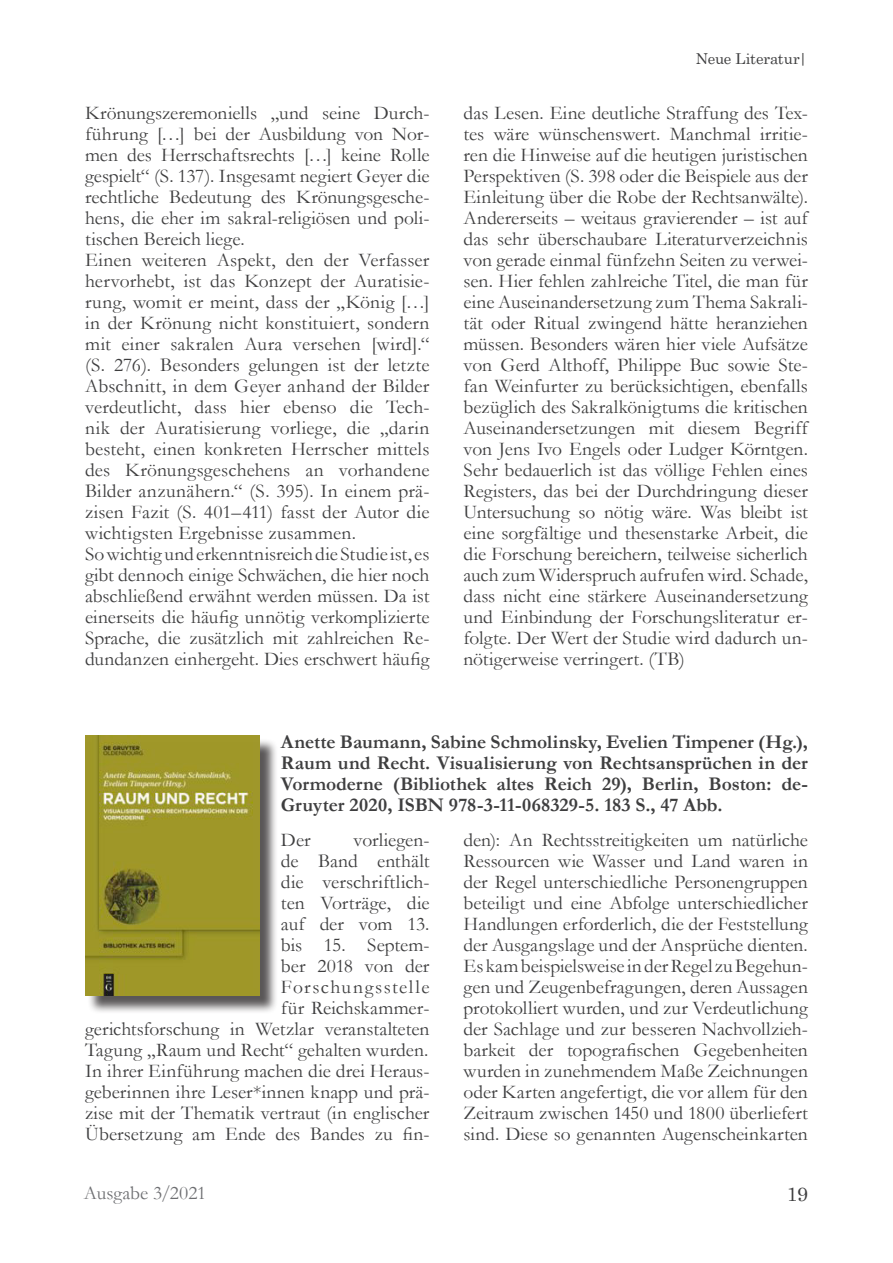
<style>
.page{position:relative;width:893px;height:1263px;background:#fff}
.page>*{position:absolute;margin:0;border:0;box-sizing:border-box;transform-origin:0 0}
.t1{font:19.5px/21px "Garamond";color:#3e3e3f;text-align:justify}
.Bildlegende{font:700 19.5px/21px "Garamond";color:#3e3e3f;text-align:justify}
.t2{font:19.5px "Garamond";letter-spacing:-.005em;color:#6e6f72}
.t3{font:19.5px "Century Schoolbook";color:#3e3e3f}
.t4{font:15px "Century Schoolbook";letter-spacing:-.015em;color:#3e3e3f}
</style>
<div class="page">
<div style="left:87px;top:738px;width:191px;height:276px;background:#231f20;opacity:.75"></div>
<img style="left:85px;top:736px;width:175px;height:259px">
<p class="t1" style="left:85px;top:102px;width:346px">Krönungszeremoniells „und seine Durch&shy;führung […] bei der Ausbildung von Nor&shy;men des Herrschaftsrechts […] keine Rolle gespielt“ (S. 137). Insgesamt negiert Geyer die rechtliche Bedeutung des Krönungsgesche&shy;hens, die eher im sakral-religiösen und poli&shy;tischen Bereich liege.</p>
<p class="t1" style="left:85px;top:249px;width:346px">Einen weiteren Aspekt, den der Verfasser hervorhebt, ist das Konzept der Auratisie&shy;rung, womit er meint, dass der „König […] in der Krönung nicht konstituiert, sondern mit einer sakralen Aura versehen [wird].“ (S. 276). Besonders gelungen ist der letzte Abschnitt, in dem Geyer anhand der Bilder verdeutlicht, dass hier ebenso die Tech&shy;nik der Auratisierung vorliege, die „darin besteht, einen konkreten Herrscher mittels des Krönungsgeschehens an vorhandene Bilder anzunähern.“ (S. 395). In einem prä&shy;zisen Fazit (S. 401–411) fasst der Autor die wichtigsten Ergebnisse zusammen.</p>
<p class="t1" style="left:85px;top:543px;width:346px">So wichtig und erkenntnisreich die Studie ist, es gibt dennoch einige Schwächen, die hier noch abschließend erwähnt werden müssen. Da ist einerseits die häufig unnötig verkomplizierte Sprache, die zusätzlich mit zahlreichen Re&shy;dundanzen einhergeht. Dies erschwert häufig</p>
<p class="t4" style="left:696px;top:46px;width:113px">Neue Literatur|</p>
<p class="t1" style="left:463px;top:102px;width:346px">das Lesen. Eine deutliche Straffung des Tex&shy;tes wäre wünschenswert. Manchmal irritie&shy;ren die Hinweise auf die heutigen juristischen Perspektiven (S. 398 oder die Beispiele aus der Einleitung über die Robe der Rechtsanwälte).<br>Andererseits – weitaus gravierender – ist auf das sehr überschaubare Literaturverzeichnis von gerade einmal fünfzehn Seiten zu verwei&shy;sen. Hier fehlen zahlreiche Titel, die man für eine Auseinandersetzung zum Thema Sakrali&shy;tät oder Ritual zwingend hätte heranziehen müssen. Besonders wären hier viele Aufsätze von Gerd Althoff, Philippe Buc sowie Ste&shy;fan Weinfurter zu berücksichtigen, ebenfalls bezüglich des Sakralkönigtums die kritischen Auseinandersetzungen mit diesem Begriff von Jens Ivo Engels oder Ludger Körntgen.<br>Sehr bedauerlich ist das völlige Fehlen eines Registers, das bei der Durchdringung dieser Untersuchung so nötig wäre. Was bleibt ist eine sorgfältige und thesenstarke Arbeit, die die Forschung bereichern, teilweise sicherlich auch zum Widerspruch aufrufen wird. Schade, dass nicht eine stärkere Auseinandersetzung und Einbindung der Forschungsliteratur er&shy;folgte. Der Wert der Studie wird dadurch un&shy;nötigerweise verringert. (TB)</p>
<p class="Bildlegende" style="left:281px;top:732px;width:528px">Anette Baumann, Sabine Schmolinsky, Evelien Timpener (Hg.), Raum und Recht. Visualisierung von Rechtsansprüchen in der Vormoderne (Bibliothek altes Reich 29), Berlin, Boston: de-Gruyter 2020, ISBN 978-3-11-068329-5. 183 S., 47 Abb.</p>
<p class="t1" style="left:85px;top:829px;width:346px;text-align:right">vorliegen-<br>de Band enthält<br>die verschriftlich-<br>ten Vorträge, die<br>auf der vom 13.<br>bis 15. Septem-<br>ber 2018 von der<br>Forschungsstelle<br>für Reichskammer-<br>gerichtsforschung in Wetzlar veranstalteten<br>Tagung „Raum und Recht“ gehalten wurden.</p>
<p class="t1" style="left:85px;top:1060px;width:346px">In ihrer Einführung machen die drei Heraus&shy;geberinnen ihre Leser*innen knapp und prä&shy;zise mit der Thematik vertraut (in englischer Übersetzung am Ende des Bandes zu fin-</p>
<p class="t1" style="left:281px;top:829px;width:31px">Der</p>
<p class="t1" style="left:463px;top:829px;width:346px">den): An Rechtsstreitigkeiten um natürliche Ressourcen wie Wasser und Land waren in der Regel unterschiedliche Personengruppen beteiligt und eine Abfolge unterschiedlicher Handlungen erforderlich, die der Feststellung der Ausgangslage und der Ansprüche dienten.<br>Es kam beispielsweise in der Regel zu Begehun&shy;gen und Zeugenbefragungen, deren Aussagen protokolliert wurden, und zur Verdeutlichung der Sachlage und zur besseren Nachvollzieh&shy;barkeit der topografischen Gegebenheiten wurden in zunehmendem Maße Zeichnungen oder Karten angefertigt, die vor allem für den Zeitraum zwischen 1450 und 1800 überliefert sind. Diese so genannten Augenscheinkarten</p>
<p class="t2" style="left:84px;top:1180px;width:124px">Ausgabe 3/2021</p>
<p class="t3" style="left:787px;top:1178px;width:23px">19</p>
</div>
